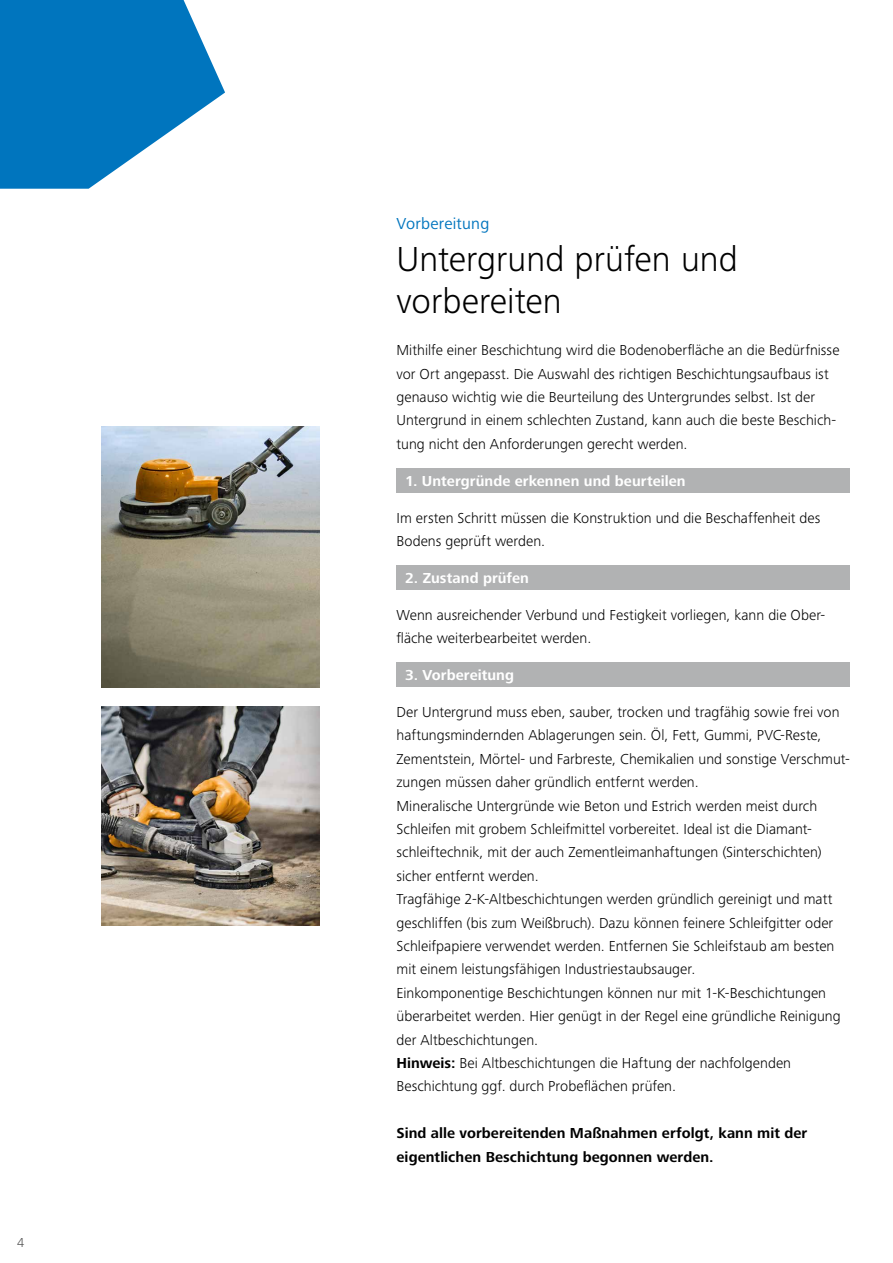
<style>
.page{position:relative;width:893px;height:1263px;background:#fff}
.page>*{position:absolute;margin:0;border:0;box-sizing:border-box;transform-origin:0 0}
.t1{font:300 36px/42px "Frutiger Next LTW1 G";color:#000}
.t2{font:16.5px "Frutiger Next LTW1 G";letter-spacing:.015em;color:#0075be}
.t3{font:300 15px/23.4px "Frutiger Next LTW1 G";letter-spacing:.005em;color:#000}
.t4{font:700 15px/23.4px "Frutiger Next LTW1 G";letter-spacing:.005em;color:#000}
.t5{font:700 15px "Frutiger Next LTW1 G";letter-spacing:.005em;color:#fff}
.t6{font:300 13.5px "Frutiger Next LTW1 G";color:#565656}
.s1{font-weight:700}
</style>
<div class="page">
<div style="left:396px;top:662px;width:454px;height:25px;background:#b1b2b3"></div>
<svg style="left:0;top:0;width:225px;height:189px"></svg>
<img style="left:102px;top:426px;width:217px;height:261px">
<img style="left:102px;top:706px;width:217px;height:220px">
<div style="left:396px;top:468px;width:454px;height:25px;background:#b1b2b3"></div>
<div style="left:396px;top:565px;width:454px;height:25px;background:#b1b2b3"></div>
<p class="t6" style="left:17px;top:1235px;width:9px">4</p>
<p class="t2" style="left:396px;top:214px;width:94px">Vorbereitung</p>
<h1 class="t1" style="left:396px;top:238px;width:343px">Untergrund prüfen und vorbereiten</h1>
<p class="t3" style="left:396px;top:339px;width:444px">Mithilfe einer Beschichtung wird die Bodenoberfläche an die Bedürfnisse vor Ort angepasst. Die Auswahl des richtigen Beschichtungsaufbaus ist genauso wichtig wie die Beurteilung des Untergrundes selbst. Ist der Untergrund in einem schlechten Zustand, kann auch die beste Beschich&shy;tung nicht den Anforderungen gerecht werden.</p>
<p class="t5" style="left:405px;top:472px;width:282px">1. Untergründe erkennen und beurteilen</p>
<p class="t3" style="left:396px;top:506px;width:425px">Im ersten Schritt müssen die Konstruktion und die Beschaffenheit des<br>Bodens geprüft werden.</p>
<p class="t5" style="left:405px;top:569px;width:125px">2. Zustand prüfen</p>
<p class="t3" style="left:396px;top:603px;width:429px">Wenn ausreichender Verbund und Festigkeit vorliegen, kann die Ober&shy;fläche weiterbearbeitet werden.</p>
<p class="t5" style="left:405px;top:666px;width:111px">3. Vorbereitung</p>
<p class="t3" style="left:396px;top:700px;width:455px">Der Untergrund muss eben, sauber, trocken und tragfähig sowie frei von haftungsmindernden Ablagerungen sein. Öl, Fett, Gummi, PVC-Reste, Zementstein, Mörtel- und Farbreste, Chemikalien und sonstige Verschmut&shy;zungen müssen daher gründlich entfernt werden.<br>Mineralische Untergründe wie Beton und Estrich werden meist durch Schleifen mit grobem Schleifmittel vorbereitet. Ideal ist die Diamant&shy;schleiftechnik, mit der auch Zementleimanhaftungen (Sinterschichten) sicher entfernt werden.<br>Tragfähige 2-K-Altbeschichtungen werden gründlich gereinigt und matt geschliffen (bis zum Weißbruch). Dazu können feinere Schleifgitter oder Schleifpapiere verwendet werden. Entfernen Sie Schleifstaub am besten mit einem leistungsfähigen Industriestaubsauger.<br>Einkomponentige Beschichtungen können nur mit 1-K-Beschichtungen überarbeitet werden. Hier genügt in der Regel eine gründliche Reinigung der Altbeschichtungen.<br><span class="s1">Hinweis:</span> Bei Altbeschichtungen die Haftung der nachfolgenden Beschichtung ggf. durch Probeflächen prüfen.</p>
<p class="t4" style="left:396px;top:1122px;width:412px">Sind alle vorbereitenden Maßnahmen erfolgt, kann mit der eigentlichen Beschichtung begonnen werden.</p>
</div>
